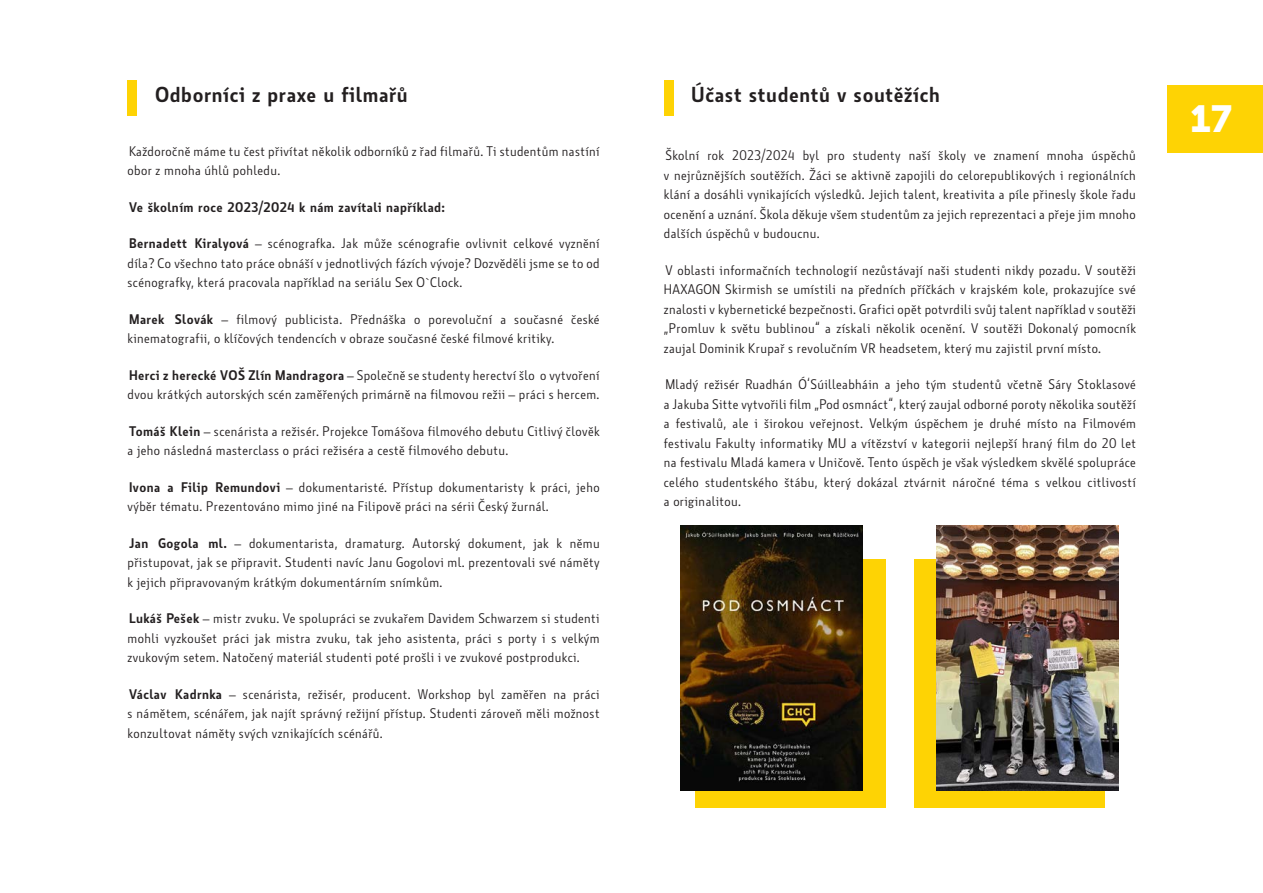
<style>
.page{position:relative;width:1263px;height:893px;background:#fff}
.page>*{position:absolute;margin:0;border:0;box-sizing:border-box;transform-origin:0 0}
.t1{font:37.5px "Museo Sans 900";color:#fff}
.Běžný_odstavec{font:600 21px "Botanika";letter-spacing:.03em;color:#231f20}
.Běžný_odstavec-2{font:13.5px/19.5px "Botanika";letter-spacing:.03em;color:#231f20;text-align:justify}
.Běžný_odstavec-3{font:600 13.5px "Botanika";letter-spacing:.03em;color:#231f20}
.s1{font-weight:600}
</style>
<div class="page">
<div style="left:1167px;top:85px;width:96px;height:67px;background:#fed304"></div>
<div style="left:128px;top:80px;width:9px;height:36px;background:#fed304"></div>
<div style="left:664px;top:80px;width:10px;height:36px;background:#fed304"></div>
<div style="left:695px;top:559px;width:191px;height:249px;background:#fed304"></div>
<img style="left:681px;top:525px;width:181px;height:266px">
<div style="left:914px;top:559px;width:190px;height:249px;background:#fed304"></div>
<img style="left:936px;top:525px;width:182px;height:266px">
<p class="Běžný_odstavec" style="left:155px;top:82px;width:254px">Odborníci z praxe u filmařů</p>
<p class="Běžný_odstavec-2" style="left:128px;top:142px;width:473px">Každoročně máme tu čest přivítat několik odborníků z řad filmařů. Ti studentům nastíní obor z mnoha úhlů pohledu.</p>
<p class="Běžný_odstavec-3" style="left:129px;top:199px;width:318px">Ve školním roce 2023/2024 k nám zavítali například:</p>
<p class="Běžný_odstavec-2" style="left:128px;top:234px;width:473px"><span class="s1">Bernadett Kiralyová</span> – scénografka. Jak může scénografie ovlivnit celkové vyznění díla? Co všechno tato práce obnáší v jednotlivých fázích vývoje? Dozvěděli jsme se to od scénografky, která pracovala například na seriálu Sex O`Clock.</p>
<p class="Běžný_odstavec-2" style="left:128px;top:310px;width:474px"><span class="s1">Marek Slovák</span> – filmový publicista. Přednáška o porevoluční a současné české kinematografii, o klíčových tendencích v obraze současné české filmové kritiky.</p>
<p class="Běžný_odstavec-2" style="left:128px;top:366px;width:473px"><span class="s1">Herci z herecké VOŠ Zlín Mandragora</span> – Společně se studenty herectví šlo o vytvoření dvou krátkých autorských scén zaměřených primárně na filmovou režii – práci s hercem.</p>
<p class="Běžný_odstavec-2" style="left:128px;top:422px;width:473px"><span class="s1">Tomáš Klein</span> – scenárista a režisér. Projekce Tomášova filmového debutu Citlivý člověk a jeho následná masterclass o práci režiséra a cestě filmového debutu.</p>
<p class="Běžný_odstavec-2" style="left:128px;top:478px;width:473px"><span class="s1">Ivona a Filip Remundovi</span> – dokumentaristé. Přístup dokumentaristy k práci, jeho výběr tématu. Prezentováno mimo jiné na Filipově práci na sérii Český žurnál.</p>
<p class="Běžný_odstavec-2" style="left:128px;top:534px;width:474px"><span class="s1">Jan Gogola ml.</span> – dokumentarista, dramaturg. Autorský dokument, jak k němu přistupovat, jak se připravit. Studenti navíc Janu Gogolovi ml. prezentovali své náměty k jejich připravovaným krátkým dokumentárním snímkům.</p>
<p class="Běžný_odstavec-2" style="left:128px;top:609px;width:474px"><span class="s1">Lukáš Pešek</span> – mistr zvuku. Ve spolupráci se zvukařem Davidem Schwarzem si studenti mohli vyzkoušet práci jak mistra zvuku, tak jeho asistenta, práci s porty i s velkým zvukovým setem. Natočený materiál studenti poté prošli i ve zvukové postprodukci.</p>
<p class="Běžný_odstavec-2" style="left:128px;top:685px;width:473px"><span class="s1">Václav Kadrnka</span> – scenárista, režisér, producent. Workshop byl zaměřen na práci s námětem, scénářem, jak najít správný režijní přístup. Studenti zároveň měli možnost konzultovat náměty svých vznikajících scénářů.</p>
<p class="Běžný_odstavec" style="left:691px;top:82px;width:250px">Účast studentů v soutěžích</p>
<p class="Běžný_odstavec-2" style="left:664px;top:146px;width:473px">Školní rok 2023/2024 byl pro studenty naší školy ve znamení mnoha úspěchů v nejrůznějších soutěžích. Žáci se aktivně zapojili do celorepublikových i regionálních klání a dosáhli vynikajících výsledků. Jejich talent, kreativita a píle přinesly škole řadu ocenění a uznání. Škola děkuje všem studentům za jejich reprezentaci a přeje jim mnoho dalších úspěchů v budoucnu.</p>
<p class="Běžný_odstavec-2" style="left:664px;top:260px;width:474px">V oblasti informačních technologií nezůstávají naši studenti nikdy pozadu. V soutěži HAXAGON Skirmish se umístili na předních příčkách v krajském kole, prokazujíce své znalosti v kybernetické bezpečnosti. Grafici opět potvrdili svůj talent například v soutěži „Promluv k světu bublinou“ a získali několik ocenění. V soutěži Dokonalý pomocník zaujal Dominik Krupař s revolučním VR headsetem, který mu zajistil první místo.</p>
<p class="Běžný_odstavec-2" style="left:664px;top:375px;width:474px">Mladý režisér Ruadhán Ó‘Súilleabháin a jeho tým studentů včetně Sáry Stoklasové a Jakuba Sitte vytvořili film „Pod osmnáct“, který zaujal odborné poroty několika soutěží a festivalů, ale i širokou veřejnost. Velkým úspěchem je druhé místo na Filmovém festivalu Fakulty informatiky MU a vítězství v kategorii nejlepší hraný film do 20 let na festivalu Mladá kamera v Uničově. Tento úspěch je však výsledkem skvělé spolupráce celého studentského štábu, který dokázal ztvárnit náročné téma s velkou citlivostí a originalitou.</p>
<h1 class="t1" style="left:1190px;top:98px;width:44px">17</h1>
</div>
